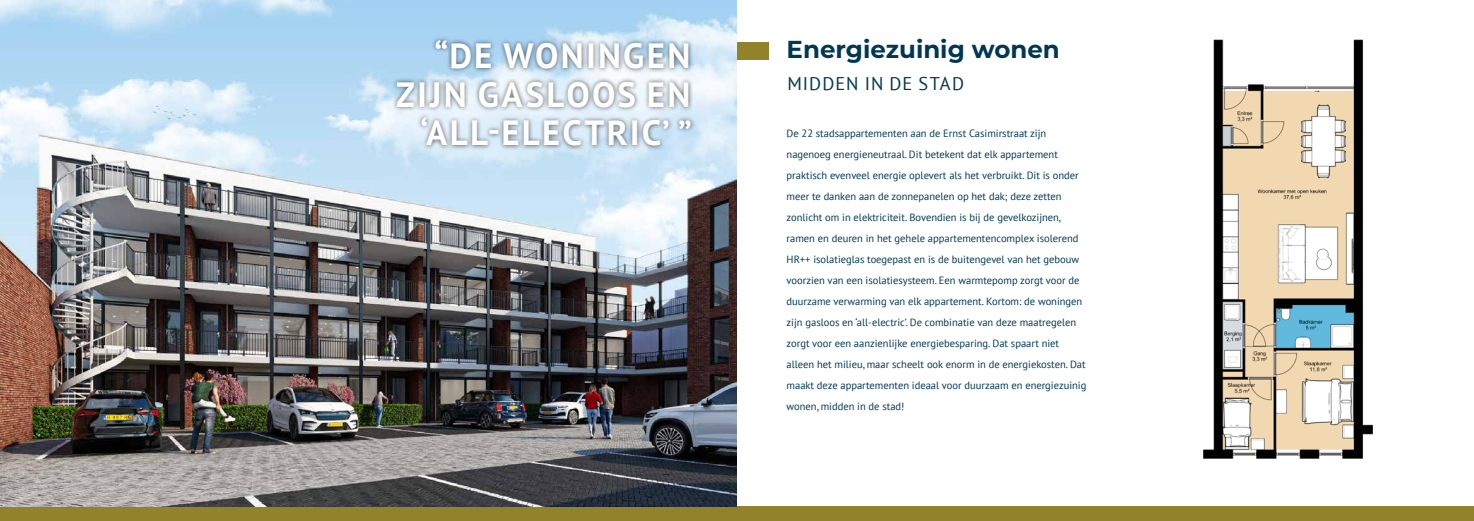
<style>
.page{position:relative;width:1474px;height:521px;background:#fff}
.page>*{position:absolute;margin:0;border:0;box-sizing:border-box;transform-origin:0 0}
.t1{font:700 35px/38.5px "PT Sans";letter-spacing:.065em;color:#fff;text-align:right}
.t2{font:700 24.5px "Montserrat";color:#003854}
.t3{font:18.38px "PT Sans";letter-spacing:.06em;color:#003854}
.t4{font:10.5px/21px "PT Sans";color:#003854}
</style>
<div class="page">
<div style="left:737px;top:506px;width:736px;height:15px;background:#92832b"></div>
<div style="left:737px;top:42px;width:31px;height:18px;background:#92832b"></div>
<img style="left:1203px;top:39px;width:170px;height:420px">
<div style="left:0;top:506px;width:737px;height:15px;background:#92832b"></div>
<img style="left:0;top:0;width:737px;height:506px">
<div style="left:392px;top:36px;width:304px;height:115px;background:#000;opacity:.65"></div>
<h1 class="t1" style="left:396px;top:36px;width:297px">“DE WONINGEN<br>ZIJN GASLOOS EN ‘ALL-ELECTRIC’ ”</h1>
<h2 class="t2" style="left:786px;top:32px;width:275px">Energiezuinig wonen</h2>
<h3 class="t3" style="left:787px;top:72px;width:178px">MIDDEN IN DE STAD</h3>
<p class="t4" style="left:786px;top:122px;width:301px">De 22 stadsappartementen aan de Ernst Casimirstraat zijn nagenoeg energieneutraal. Dit betekent dat elk appartement praktisch evenveel energie oplevert als het verbruikt. Dit is onder meer te danken aan de zonnepanelen op het dak; deze zetten zonlicht om in elektriciteit. Bovendien is bij de gevelkozijnen, ramen en deuren in het gehele appartementencomplex isolerend HR++ isolatieglas toegepast en is de buitengevel van het gebouw voorzien van een isolatiesysteem. Een warmtepomp zorgt voor de duurzame verwarming van elk appartement. Kortom: de woningen zijn gasloos en ‘all-electric’. De combinatie van deze maatregelen zorgt voor een aanzienlijke energiebesparing. Dat spaart niet alleen het milieu, maar scheelt ook enorm in de energiekosten. Dat maakt deze appartementen ideaal voor duurzaam en energiezuinig wonen, midden in de stad!</p>
</div>
